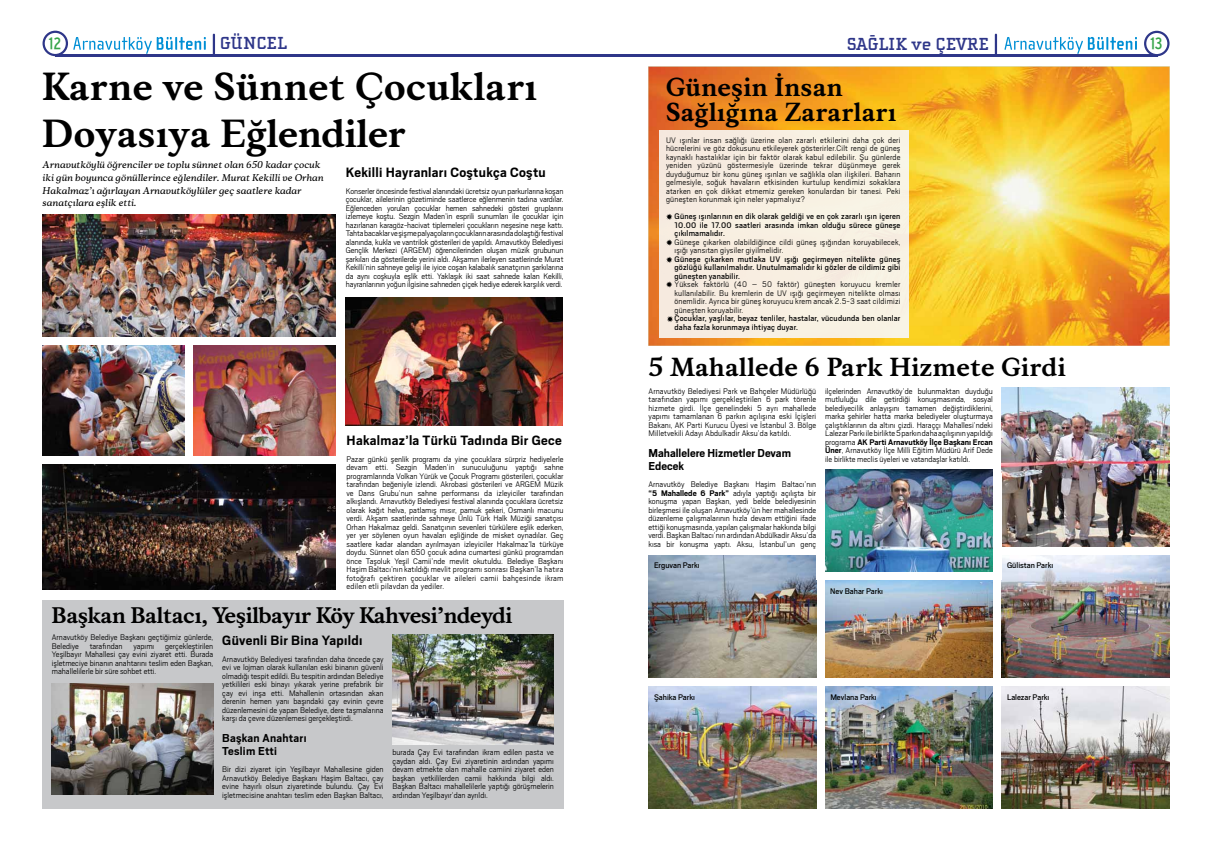
<style>
.page{position:relative;width:1212px;height:851px;background:#fff}
.page>*{position:absolute;margin:0;border:0;box-sizing:border-box;transform-origin:0 0}
.t1{font:700 36px/46.8px "Musee";letter-spacing:.03em;color:#000}
.t2{font:700 24px/25.5px "Musee";letter-spacing:.03em;color:#000}
.t3{font:700 20.7px "Musee";color:#000}
.t4{font:700 18px "Cholla Slab UN";color:#2e3689}
.t5{font:16.5px "Interstate Con T Bold";color:#35a448}
.t6{font:700 15px "Scout TRU";letter-spacing:.02em;color:#000}
.t7{font:700 12.75px/12.8px "Scout TRU";color:#000}
.t8{font:700 12.75px/12.8px "Scout TRU";letter-spacing:.02em;color:#000}
.t9{font:300 9px/8.5px "Scout TRU";color:#000;text-align:justify}
.t10{font:9px/8.5px "Scout TRU";letter-spacing:.02em;color:#000;text-align:justify}
.t11{font:italic 9px/12.8px "Musee";color:#000}
.t12{font:300 9px/8.5px "Scout TRU";letter-spacing:.02em;color:#000}
.t13{font:9px "Scout TRU";color:#000}
.s1{font-weight:700}
</style>
<div class="page">
<div style="left:42px;top:600px;width:522px;height:208px;background:#c7c8ca"></div>
<img style="left:52px;top:683px;width:161px;height:111px">
<img style="left:392px;top:634px;width:162px;height:110px">
<img style="left:648px;top:67px;width:521px;height:278px">
<hr style="left:55px;top:54px;width:1102px;height:2px;background:#2e3689">
<svg style="left:1144px;top:31px;width:25px;height:25px"></svg>
<svg style="left:1004px;top:37px;width:133px;height:17px"></svg>
<hr style="left:213px;top:34px;width:2px;height:21px;background:#2e3689">
<hr style="left:995px;top:34px;width:2px;height:21px;background:#2e3689">
<svg style="left:43px;top:31px;width:163px;height:25px"></svg>
<img style="left:346px;top:297px;width:217px;height:128px">
<img style="left:43px;top:214px;width:293px;height:123px">
<img style="left:43px;top:345px;width:142px;height:111px">
<img style="left:194px;top:345px;width:142px;height:111px">
<img style="left:1002px;top:387px;width:167px;height:159px">
<img style="left:648px;top:556px;width:168px;height:121px">
<img style="left:825px;top:580px;width:168px;height:97px">
<img style="left:1002px;top:556px;width:167px;height:121px">
<img style="left:648px;top:686px;width:168px;height:122px">
<img style="left:825px;top:686px;width:168px;height:122px">
<img style="left:1002px;top:686px;width:167px;height:122px">
<img style="left:825px;top:469px;width:168px;height:102px">
<div style="left:659px;top:130px;width:250px;height:207px;background:#f8efe1"></div>
<svg style="left:666px;top:213px;width:6px;height:7px"></svg>
<svg style="left:666px;top:239px;width:6px;height:7px"></svg>
<svg style="left:666px;top:256px;width:6px;height:7px"></svg>
<svg style="left:666px;top:281px;width:6px;height:7px"></svg>
<svg style="left:667px;top:316px;width:6px;height:6px"></svg>
<img style="left:43px;top:465px;width:293px;height:124px">
<h3 class="t5" style="left:49px;top:34px;width:14px">12</h3>
<h3 class="t4" style="left:220px;top:33px;width:69px">GÜNCEL</h3>
<h3 class="t4" style="left:847px;top:34px;width:144px">SAĞLIK ve ÇEVRE</h3>
<h3 class="t5" style="left:1150px;top:34px;width:14px">13</h3>
<h1 class="t1" style="left:43px;top:64px;width:495px">Karne ve Sünnet Çocukları<br>Doyasıya Eğlendiler</h1>
<h2 class="t2" style="left:666px;top:75px;width:231px">Güneşin İnsan<br>Sağlığına Zararları</h2>
<p class="t9" style="left:666px;top:136px;width:236px">UV ışınlar insan sağlığı üzerine olan zararlı etkilerini daha çok deri hücrelerini ve göz dokusunu etkileyerek gösterirler.Cilt rengi de güneş kaynaklı hastalıklar için bir faktör olarak kabul edilebilir. Şu günlerde yeniden yüzünü göstermesiyle üzerinde tekrar düşünmeye gerek duyduğumuz bir konu güneş ışınları ve sağlıkla olan ilişkileri. Baharın gelmesiyle, soğuk havaların etkisinden kurtulup kendimizi sokaklara atarken en çok dikkat etmemiz gereken konulardan bir tanesi. Peki güneşten korunmak için neler yapmalıyız?</p>
<p class="t10" style="left:674px;top:212px;width:227px">Güneş ışınlarının en dik olarak geldiği ve en çok zararlı ışın içeren 10.00 ile 17.00 saatleri arasında imkan olduğu sürece güneşe çıkılmamalıdır.</p>
<p class="t12" style="left:674px;top:238px;width:227px">Güneşe çıkarken olabildiğince cildi güneş ışığından koruyabilecek, ışığı yansıtan giysiler giyilmelidir.</p>
<p class="t10" style="left:674px;top:255px;width:227px">Güneşe çıkarken mutlaka UV ışığı geçirmeyen nitelikte güneş gözlüğü kullanılmalıdır. Unutulmamalıdır ki gözler de cildimiz gibi güneşten yanabilir.</p>
<p class="t9" style="left:674px;top:280px;width:227px">Yüksek faktörlü (40 – 50 faktör) güneşten koruyucu kremler kullanılabilir. Bu kremlerin de UV ışığı geçirmeyen nitelikte olması önemlidir. Ayrıca bir güneş koruyucu krem ancak 2.5-3 saat cildimizi güneşten koruyabilir.</p>
<p class="t10" style="left:674px;top:314px;width:227px">Çocuklar, yaşlılar, beyaz tenliler, hastalar, vücudunda ben olanlar daha fazla korunmaya ihtiyaç duyar.</p>
<p class="t11" style="left:42px;top:159px;width:283px">Arnavutköylü öğrenciler ve toplu sünnet olan 650 kadar çocuk iki gün boyunca gönüllerince eğlendiler. Murat Kekilli ve Orhan Hakalmaz’ı ağırlayan Arnavutköylüler geç saatlere kadar sanatçılara eşlik etti.</p>
<h3 class="t6" style="left:346px;top:165px;width:201px">Kekilli Hayranları Coştukça Coştu</h3>
<p class="t9" style="left:346px;top:187px;width:219px">Konserler öncesinde festival alanındaki ücretsiz oyun parkurlarına koşan çocuklar, ailelerinin gözetiminde saatlerce eğlenmenin tadına vardılar.<br>Eğlenceden yorulan çocuklar hemen sahnedeki gösteri gruplarını izlemeye koştu. Sezgin Maden’in esprili sunumları ile çocuklar için hazırlanan karagöz-hacivat tiplemeleri çocukların neşesine neşe kattı.<br>Tahta bacaklar ve şişme palyaçoların çocukların arasında dolaştığı festival alanında, kukla ve vantrilok gösterileri de yapıldı. Arnavutköy Belediyesi Gençlik Merkezi (ARGEM) öğrencilerinden oluşan müzik grubunun şarkıları da gösterilerde yerini aldı. Akşamın ilerleyen saatlerinde Murat Kekilli’nin sahneye gelişi ile iyice coşan kalabalık sanatçının şarkılarına da aynı coşkuyla eşlik etti. Yaklaşık iki saat sahnede kalan Kekilli, hayranlarının yoğun ilgisine sahneden çiçek hediye ederek karşılık verdi.</p>
<h3 class="t6" style="left:347px;top:432px;width:217px">Hakalmaz’la Türkü Tadında Bir Gece</h3>
<p class="t9" style="left:347px;top:454px;width:218px">Pazar günkü şenlik programı da yine çocuklara sürpriz hediyelerle devam etti. Sezgin Maden’in sunuculuğunu yaptığı sahne programlarında Volkan Yürük ve Çocuk Programı gösterileri, çocuklar tarafından beğeniyle izlendi. Akrobasi gösterileri ve ARGEM Müzik ve Dans Grubu’nun sahne performansı da izleyiciler tarafından alkışlandı. Arnavutköy Belediyesi festival alanında çocuklara ücretsiz olarak kağıt helva, patlamış mısır, pamuk şekeri, Osmanlı macunu verdi. Akşam saatlerinde sahneye Ünlü Türk Halk Müziği sanatçısı Orhan Hakalmaz geldi. Sanatçının sevenleri türkülere eşlik ederken, yer yer söylenen oyun havaları eşliğinde de misket oynadılar. Geç saatlere kadar alandan ayrılmayan izleyiciler Hakalmaz’la türküye doydu. Sünnet olan 650 çocuk adına cumartesi günkü programdan önce Taşoluk Yeşil Camii’nde mevlit okutuldu. Belediye Başkanı Haşim Baltacı’nın katıldığı mevlit programı sonrası Başkan’la hatıra fotoğrafı çektiren çocuklar ve aileleri camii bahçesinde ikram edilen etli pilavdan da yediler.</p>
<h3 class="t3" style="left:52px;top:603px;width:462px">Başkan Baltacı, Yeşilbayır Köy Kahvesi’ndeydi</h3>
<p class="t9" style="left:52px;top:633px;width:163px">Arnavutköy Belediye Başkanı geçtiğimiz günlerde, Belediye tarafından yapımı gerçekleştirilen Yeşilbayır Mahallesi çay evini ziyaret etti. Burada işletmeciye binanın anahtarını teslim eden Başkan, mahallelilerle bir süre sohbet etti.</p>
<h3 class="t6" style="left:222px;top:632px;width:142px">Güvenli Bir Bina Yapıldı</h3>
<p class="t9" style="left:222px;top:654px;width:163px">Arnavutköy Belediyesi tarafından daha öncede çay evi ve lojman olarak kullanılan eski binanın güvenli olmadığı tespit edildi. Bu tespitin ardından Belediye yetkilileri eski binayı yıkarak yerine prefabrik bir çay evi inşa etti. Mahallenin ortasından akan derenin hemen yanı başındaki çay evinin çevre düzenlemesini de yapan Belediye, dere taşmalarına karşı da çevre düzenlemesi gerçekleştirdi.</p>
<h3 class="t8" style="left:222px;top:732px;width:86px">Başkan Anahtarı<br>Teslim Etti</h3>
<p class="t9" style="left:222px;top:765px;width:163px">Bir dizi ziyaret için Yeşilbayır Mahallesine giden Arnavutköy Belediye Başkanı Haşim Baltacı, çay evine hayırlı olsun ziyaretinde bulundu. Çay Evi işletmecisine anahtarı teslim eden Başkan Baltacı,</p>
<p class="t9" style="left:393px;top:748px;width:163px">burada Çay Evi tarafından ikram edilen pasta ve çaydan aldı. Çay Evi ziyaretinin ardından yapımı devam etmekte olan mahalle camiini ziyaret eden başkan yetkililerden camii hakkında bilgi aldı.<br>Başkan Baltacı mahallelilerle yaptığı görüşmelerin ardından Yeşilbayır’dan ayrıldı.</p>
<h2 class="t2" style="left:648px;top:354px;width:418px">5 Mahallede 6 Park Hizmete Girdi</h2>
<p class="t9" style="left:648px;top:386px;width:169px">Arnavutköy Belediyesi Park ve Bahçeler Müdürlüğü tarafından yapımı gerçekleştirilen 6 park törenle hizmete girdi. İlçe genelindeki 5 ayrı mahallede yapımı tamamlanan 6 parkın açılışına eski İçişleri Bakanı, AK Parti Kurucu Üyesi ve İstanbul 3. Bölge Milletvekili Adayı Abdulkadir Aksu’da katıldı.</p>
<h3 class="t7" style="left:648px;top:447px;width:144px">Mahallelere Hizmetler Devam<br>Edecek</h3>
<p class="t9" style="left:648px;top:480px;width:169px">Arnavutköy Belediye Başkanı Haşim Baltacı’nın <span class="s1">“5 Mahallede 6 Park”</span> adıyla yaptığı açılışta bir konuşma yapan Başkan, yedi belde belediyesinin birleşmesi ile oluşan Arnavutköy’ün her mahallesinde düzenleme çalışmalarının hızla devam ettiğini ifade ettiği konuşmasında, yapılan çalışmalar hakkında bilgi verdi. Başkan Baltacı’nın ardından Abdülkadir Aksu’da kısa bir konuşma yaptı. Aksu, İstanbul’un genç</p>
<p class="t9" style="left:825px;top:386px;width:169px">ilçelerinden Arnavutköy’de bulunmaktan duyduğu mutluluğu dile getirdiği konuşmasında, sosyal belediyecilik anlayışını tamamen değiştirdiklerini, marka şehirler hatta marka belediyeler oluşturmaya çalıştıklarının da altını çizdi. Haraççı Mahallesi’ndeki Lalezar Parkı ile birlikte 5 parkın daha açılışının yapıldığı programa <span class="s1">AK Parti Arnavutköy İlçe Başkanı Ercan Üner</span>, Arnavutköy İlçe Milli Eğitim Müdürü Arif Dede ile birlikte meclis üyeleri ve vatandaşlar katıldı.</p>
<p class="t13" style="left:654px;top:561px;width:47px">Erguvan Parkı</p>
<p class="t13" style="left:830px;top:586px;width:54px">Nev Bahar Parkı</p>
<p class="t13" style="left:1007px;top:561px;width:48px">Gülistan Parkı</p>
<p class="t13" style="left:654px;top:692px;width:42px">Şahika Parkı</p>
<p class="t13" style="left:830px;top:692px;width:48px">Mevlana Parkı</p>
<p class="t13" style="left:1007px;top:692px;width:44px">Lalezar Parkı</p>
</div>
